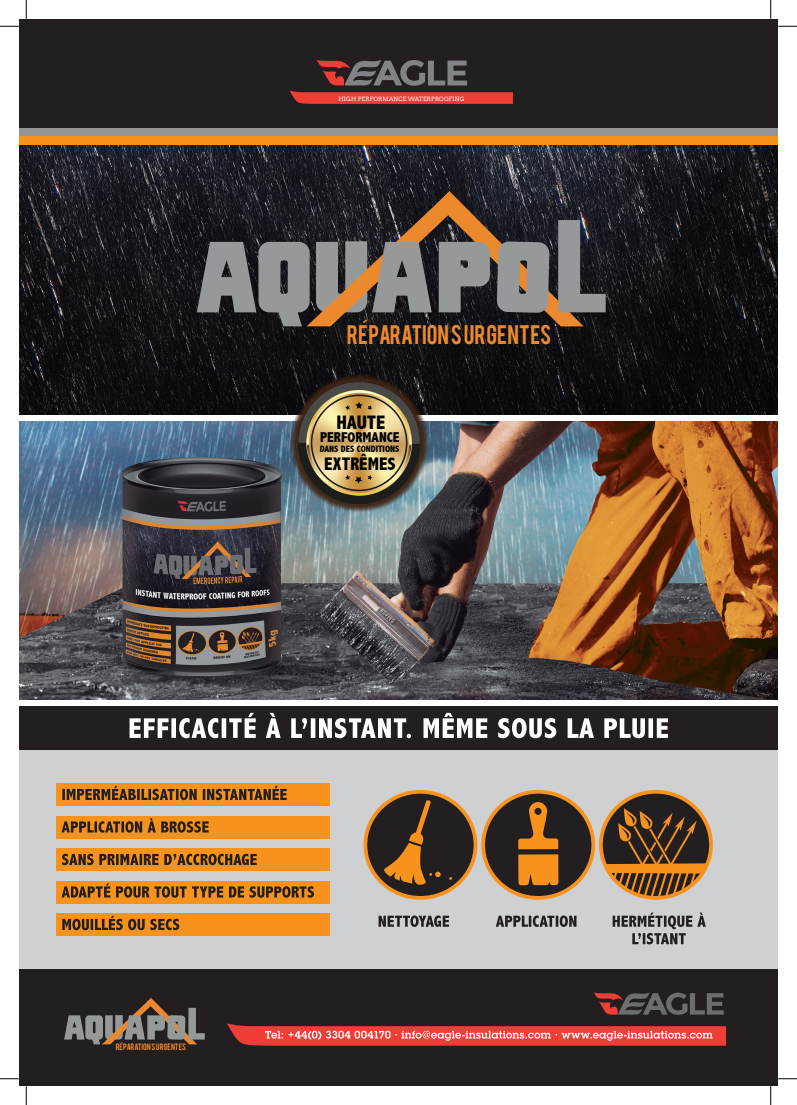
<style>
.page{position:relative;width:797px;height:1105px;background:#fff}
.page>*{position:absolute;margin:0;border:0;box-sizing:border-box;transform-origin:0 0}
.t1{font:21.12px "Bebas";color:#ec892d}
.t2{font:800 condensed 19.5px "Abadi";color:#000}
.t3{font:800 condensed 18.25px "Abadi";color:#000}
.t4{font:800 condensed 14.25px "Abadi";color:#000}
.t5{font:800 condensed 9.25px "Abadi";color:#000}
.t6{font:7.25px "Bebas";color:#ec892d}
.t7{font:5.88px "Arvo";letter-spacing:.02em;color:#fff}
</style>
<div class="page">
<div style="left:19px;top:750px;width:758px;height:219px;background:#cfd0d2"></div>
<div style="left:19px;top:969px;width:758px;height:117px;background:#231f20"></div>
<svg style="left:227px;top:1023px;width:498px;height:23px;background:#cd4e47"></svg>
<svg style="left:594px;top:992px;width:129px;height:23px"></svg>
<img style="left:19px;top:145px;width:758px;height:269px">
<img style="left:19px;top:421px;width:758px;height:278px">
<div style="left:19px;top:136px;width:758px;height:9px;background:#f7931d"></div>
<div style="left:19px;top:127px;width:758px;height:9px;background:#939598"></div>
<div style="left:19px;top:19px;width:758px;height:108px;background:#231f20"></div>
<div style="left:56px;top:783px;width:273px;height:23px;background:#f7931d"></div>
<div style="left:56px;top:816px;width:273px;height:22px;background:#f7931d"></div>
<div style="left:56px;top:848px;width:273px;height:23px;background:#f7931d"></div>
<div style="left:56px;top:881px;width:273px;height:23px;background:#f7931d"></div>
<div style="left:56px;top:914px;width:273px;height:22px;background:#f7931d"></div>
<svg style="left:62px;top:916px;width:117px;height:14px"></svg>
<svg style="left:62px;top:883px;width:252px;height:15px"></svg>
<svg style="left:62px;top:854px;width:195px;height:11px"></svg>
<svg style="left:62px;top:818px;width:147px;height:15px"></svg>
<svg style="left:62px;top:786px;width:225px;height:14px"></svg>
<svg style="left:378px;top:915px;width:71px;height:12px"></svg>
<svg style="left:496px;top:915px;width:80px;height:12px"></svg>
<svg style="left:612px;top:912px;width:93px;height:32px"></svg>
<svg style="left:601px;top:792px;width:110px;height:106px"></svg>
<div style="left:599px;top:790px;width:114px;height:110px;border:4px solid #f7931d;border-radius:50%"></div>
<svg style="left:604px;top:808px;width:103px;height:90px;background:#74532f"></svg>
<div style="left:483px;top:792px;width:110px;height:106px;background:#231f20;border-radius:50%"></div>
<div style="left:481px;top:790px;width:114px;height:110px;border:4px solid #f7931d;border-radius:50%"></div>
<svg style="left:518px;top:802px;width:40px;height:83px"></svg>
<svg style="left:365px;top:792px;width:110px;height:106px;background:#3c2c1f"></svg>
<div style="left:363px;top:790px;width:114px;height:110px;border:4px solid #f7931d;border-radius:50%"></div>
<svg style="left:384px;top:800px;width:68px;height:91px;background:#52391f"></svg>
<svg style="left:289px;top:60px;width:224px;height:44px"></svg>
<div style="left:19px;top:706px;width:758px;height:44px;background:#231f20"></div>
<svg style="left:129px;top:713px;width:539px;height:25px"></svg>
<div style="left:298px;top:382px;width:122px;height:122px;background:#1d1d1b;border-radius:50%"></div>
<svg style="left:298px;top:382px;width:122px;height:111px;background:#9c885e"></svg>
<svg style="left:197px;top:191px;width:408px;height:135px;background:#58524f"></svg>
<svg style="left:64px;top:998px;width:141px;height:46px"></svg>
<svg style="left:0;top:25px;width:19px;height:2px"></svg>
<svg style="left:778px;top:25px;width:19px;height:2px"></svg>
<svg style="left:0;top:1078px;width:19px;height:1px"></svg>
<svg style="left:778px;top:1078px;width:19px;height:1px"></svg>
<svg style="left:25px;top:0;width:2px;height:19px"></svg>
<svg style="left:25px;top:1086px;width:2px;height:19px"></svg>
<svg style="left:770px;top:0;width:1px;height:19px"></svg>
<svg style="left:770px;top:1086px;width:1px;height:19px"></svg>
<p class="t7" style="left:338px;top:95px;width:128px">HIGH PERFORMANCE WATERPROOFING</p>
<h1 class="t1" style="left:347px;top:319px;width:206px">REPARATIONS URGENTES</h1>
<p class="t2" style="left:336px;top:411px;width:51px">HAUTE</p>
<p class="t4" style="left:320px;top:429px;width:81px">PERFORMANCE</p>
<p class="t5" style="left:320px;top:443px;width:81px">DANS DES CONDITIONS</p>
<p class="t3" style="left:324px;top:453px;width:73px">EXTRÊMES</p>
<p class="t6" style="left:116px;top:1042px;width:72px">REPARATIONS URGENTES</p>
</div>
